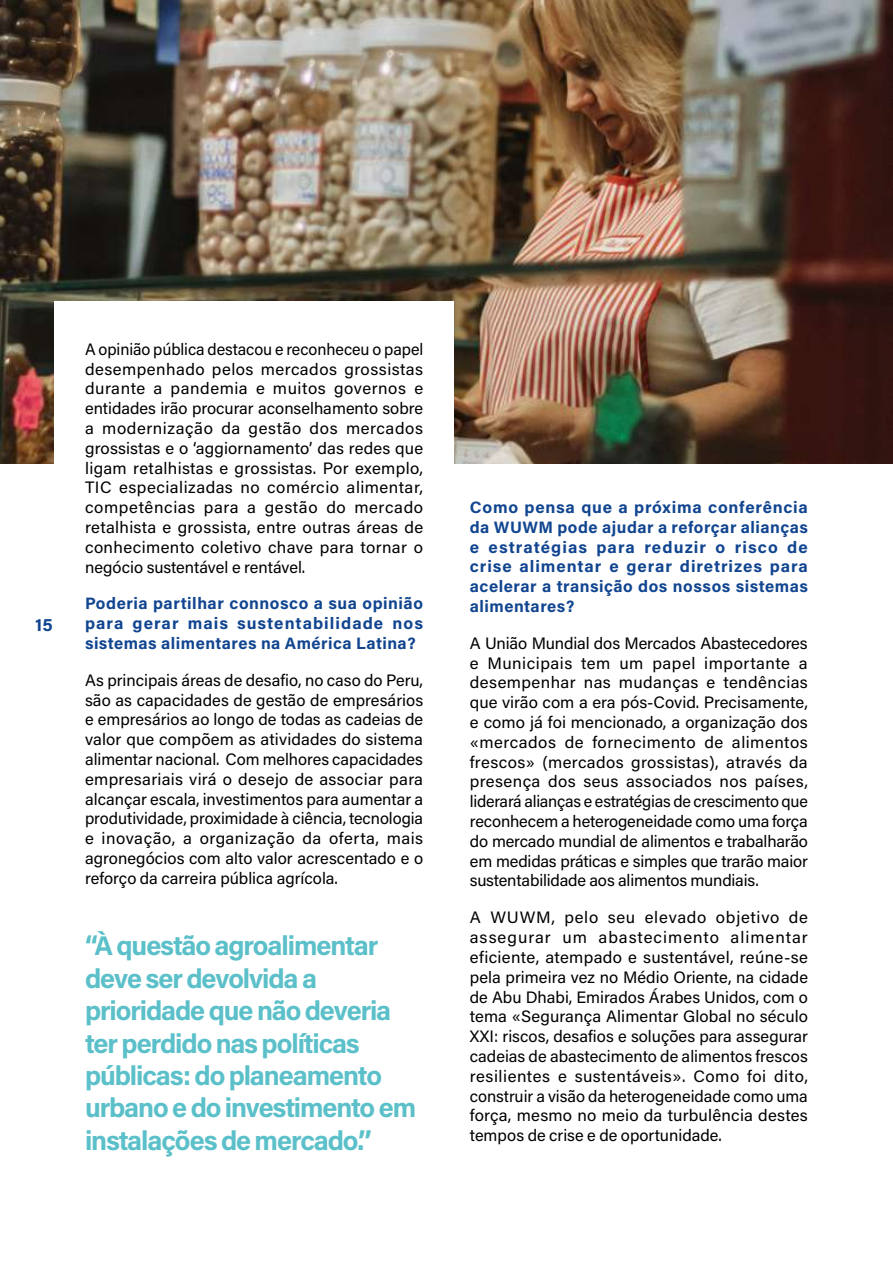
<style>
.page{position:relative;width:893px;height:1263px;background:#fff}
.page>*{position:absolute;margin:0;border:0;box-sizing:border-box;transform-origin:0 0}
.t1{font:700 27px/32.4px "Acumin Pro";letter-spacing:-.04em;color:#5bc0c9}
.t2{font:700 18px "Acumin Pro";color:#114590}
.t3{font:16.5px/19.8px "Acumin Pro";color:#000;text-align:justify}
.t4{font:700 16.5px/19.8px "Acumin Pro";letter-spacing:.03em;color:#114590;text-align:justify}
</style>
<div class="page">
<img style="left:0;top:0;width:893px;height:463px">
<div style="left:54px;top:301px;width:400px;height:406px;background:#fff"></div>
<p class="t2" style="left:35px;top:612px;width:19px">15</p>
<p class="t3" style="left:85px;top:338px;width:340px">A opinião pública destacou e reconheceu o papel desempenhado pelos mercados grossistas durante a pandemia e muitos governos e entidades irão procurar aconselhamento sobre a modernização da gestão dos mercados grossistas e o ‘aggiornamento’ das redes que ligam retalhistas e grossistas. Por exemplo, TIC especializadas no comércio alimentar, competências para a gestão do mercado retalhista e grossista, entre outras áreas de conhecimento coletivo chave para tornar o negócio sustentável e rentável.</p>
<p class="t4" style="left:85px;top:593px;width:339px">Poderia partilhar connosco a sua opinião para gerar mais sustentabilidade nos sistemas alimentares na América Latina?</p>
<p class="t3" style="left:85px;top:669px;width:340px">As principais áreas de desafio, no caso do Peru, são as capacidades de gestão de empresários e empresários ao longo de todas as cadeias de valor que compõem as atividades do sistema alimentar nacional. Com melhores capacidades empresariais virá o desejo de associar para alcançar escala, investimentos para aumentar a produtividade, proximidade à ciência, tecnologia e inovação, a organização da oferta, mais agronegócios com alto valor acrescentado e o reforço da carreira pública agrícola.</p>
<h1 class="t1" style="left:85px;top:928px;width:333px">“À questão agroalimentar deve ser devolvida a prioridade que não deveria ter perdido nas políticas públicas: do planeamento urbano e do investimento em instalações de mercado.’’</h1>
<p class="t4" style="left:470px;top:497px;width:340px">Como pensa que a próxima conferência da WUWM pode ajudar a reforçar alianças e estratégias para reduzir o risco de crise alimentar e gerar diretrizes para acelerar a transição dos nossos sistemas alimentares?</p>
<p class="t3" style="left:470px;top:632px;width:340px">A União Mundial dos Mercados Abastecedores e Municipais tem um papel importante a desempenhar nas mudanças e tendências que virão com a era pós-Covid. Precisamente, e como já foi mencionado, a organização dos «mercados de fornecimento de alimentos frescos» (mercados grossistas), através da presença dos seus associados nos países, liderará alianças e estratégias de crescimento que reconhecem a heterogeneidade como uma força do mercado mundial de alimentos e trabalharão em medidas práticas e simples que trarão maior sustentabilidade aos alimentos mundiais.</p>
<p class="t3" style="left:470px;top:907px;width:340px">A WUWM, pelo seu elevado objetivo de assegurar um abastecimento alimentar eficiente, atempado e sustentável, reúne-se pela primeira vez no Médio Oriente, na cidade de Abu Dhabi, Emirados Árabes Unidos, com o tema «Segurança Alimentar Global no século XXI: riscos, desafios e soluções para assegurar cadeias de abastecimento de alimentos frescos resilientes e sustentáveis». Como foi dito, construir a visão da heterogeneidade como uma força, mesmo no meio da turbulência destes tempos de crise e de oportunidade.</p>
</div>
